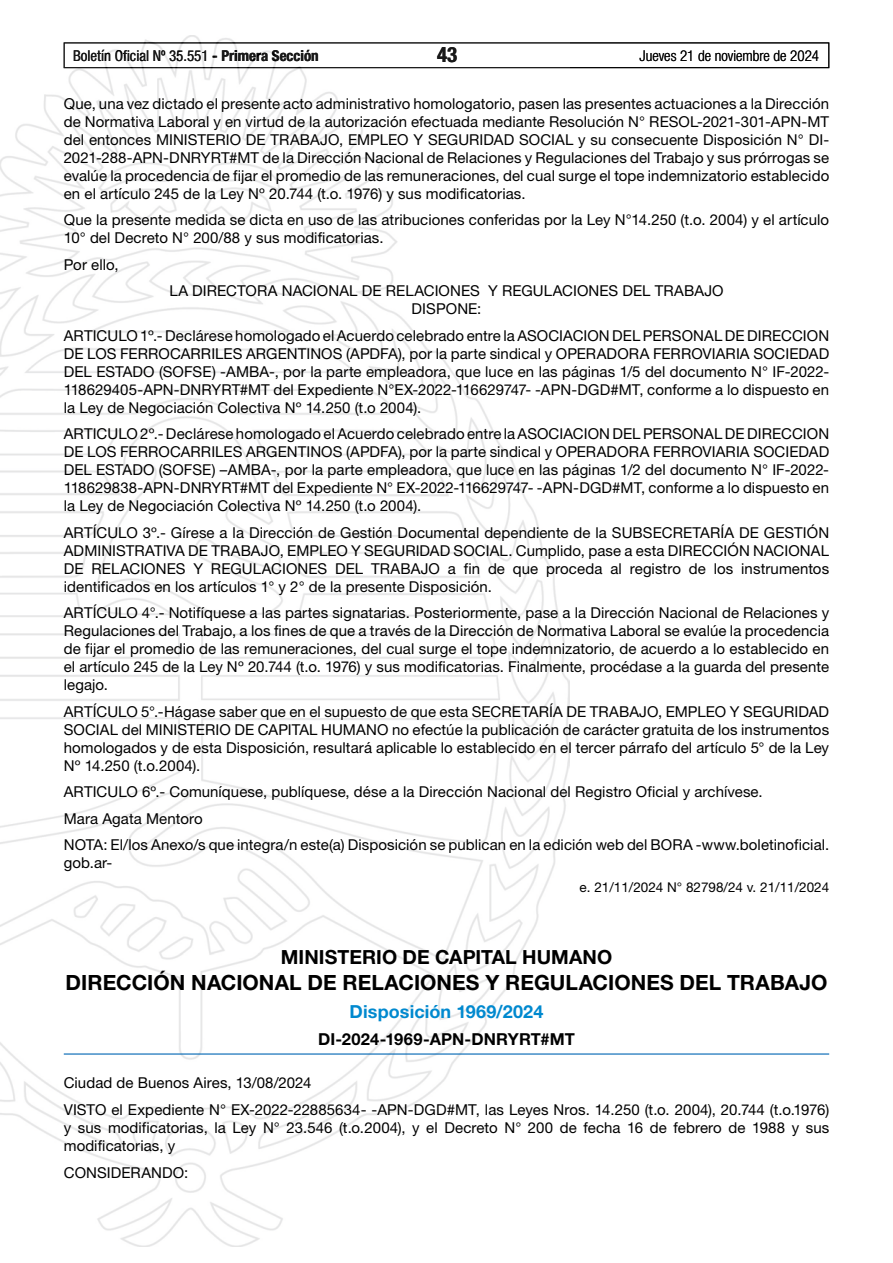
<style>
.page{position:relative;width:893px;height:1263px;background:#fff}
.page>*{position:absolute;margin:0;border:0;box-sizing:border-box;transform-origin:0 0}
.t1{font:700 21px "Helvetica Neue LT Std";color:#000}
.t2{font:700 condensed 21px "Helvetica Neue LT Std";color:#000}
.t3{font:700 19.5px "Helvetica Neue LT Std";letter-spacing:.005em;color:#000}
.t4{font:700 18px "Helvetica Neue LT Std";letter-spacing:.005em;color:#0089cf}
.t5{font:700 16.5px "Helvetica Neue LT Std";letter-spacing:.01em;color:#000}
.t6{font:15px/18px "Helvetica Neue LT Std";letter-spacing:.005em;color:#000;text-align:justify}
.t7{font:condensed 15px "Helvetica Neue LT Std";color:#000}
.t8{font:300 condensed 15px "Helvetica Neue LT Std";color:#000}
.t9{font:13.5px "Helvetica Neue LT Std";color:#000}
.s1{font-weight:700}
</style>
<div class="page">
<div style="left:64px;top:43px;width:765px;height:25px;border:1px solid #000"></div>
<img style="left:0;top:35px;width:569px;height:1211px">
<hr style="left:64px;top:1053px;width:765px;height:1px;background:#0066b3">
<p class="t7" style="left:73px;top:47px;width:247px">Boletín Oficial Nº 35.551 <span class="s1">- Primera Sección</span></p>
<h1 class="t2" style="left:437px;top:42px;width:22px">43</h1>
<p class="t8" style="left:640px;top:47px;width:181px">Jueves 21 de noviembre de 2024</p>
<p class="t6" style="left:64px;top:94px;width:767px">Que, una vez dictado el presente acto administrativo homologatorio, pasen las presentes actuaciones a la Dirección de Normativa Laboral y en virtud de la autorización efectuada mediante Resolución N° RESOL-2021-301-APN-MT del entonces MINISTERIO DE TRABAJO, EMPLEO Y SEGURIDAD SOCIAL y su consecuente Disposición N° DI-2021-288-APN-DNRYRT#MT de la Dirección Nacional de Relaciones y Regulaciones del Trabajo y sus prórrogas se evalúe la procedencia de fijar el promedio de las remuneraciones, del cual surge el tope indemnizatorio establecido en el artículo 245 de la Ley Nº 20.744 (t.o. 1976) y sus modificatorias.</p>
<p class="t6" style="left:64px;top:210px;width:767px">Que la presente medida se dicta en uso de las atribuciones conferidas por la Ley N°14.250 (t.o. 2004) y el artículo<br>10° del Decreto N° 200/88 y sus modificatorias.</p>
<p class="t6" style="left:64px;top:255px;width:56px">Por ello,</p>
<p class="t6" style="left:169px;top:281px;width:556px;text-align:center">LA DIRECTORA NACIONAL DE RELACIONES Y REGULACIONES DEL TRABAJO<br>DISPONE:</p>
<p class="t6" style="left:64px;top:326px;width:767px">ARTICULO 1º.- Declárese homologado el Acuerdo celebrado entre la ASOCIACION DEL PERSONAL DE DIRECCION DE LOS FERROCARRILES ARGENTINOS (APDFA), por la parte sindical y OPERADORA FERROVIARIA SOCIEDAD DEL ESTADO (SOFSE) -AMBA-, por la parte empleadora, que luce en las páginas 1/5 del documento N° IF-2022- 118629405-APN-DNRYRT#MT del Expediente N°EX-2022-116629747- -APN-DGD#MT, conforme a lo dispuesto en la Ley de Negociación Colectiva Nº 14.250 (t.o 2004).</p>
<p class="t6" style="left:64px;top:424px;width:767px">ARTICULO 2º.- Declárese homologado el Acuerdo celebrado entre la ASOCIACION DEL PERSONAL DE DIRECCION DE LOS FERROCARRILES ARGENTINOS (APDFA), por la parte sindical y OPERADORA FERROVIARIA SOCIEDAD DEL ESTADO (SOFSE) –AMBA-, por la parte empleadora, que luce en las páginas 1/2 del documento N° IF-2022- 118629838-APN-DNRYRT#MT del Expediente N° EX-2022-116629747- -APN-DGD#MT, conforme a lo dispuesto en la Ley de Negociación Colectiva Nº 14.250 (t.o 2004).</p>
<p class="t6" style="left:64px;top:523px;width:767px">ARTÍCULO 3º.- Gírese a la Dirección de Gestión Documental dependiente de la SUBSECRETARÍA DE GESTIÓN ADMINISTRATIVA DE TRABAJO, EMPLEO Y SEGURIDAD SOCIAL. Cumplido, pase a esta DIRECCIÓN NACIONAL DE RELACIONES Y REGULACIONES DEL TRABAJO a fin de que proceda al registro de los instrumentos identificados en los artículos 1° y 2° de la presente Disposición.</p>
<p class="t6" style="left:64px;top:604px;width:767px">ARTÍCULO 4°.- Notifíquese a las partes signatarias. Posteriormente, pase a la Dirección Nacional de Relaciones y Regulaciones del Trabajo, a los fines de que a través de la Dirección de Normativa Laboral se evalúe la procedencia de fijar el promedio de las remuneraciones, del cual surge el tope indemnizatorio, de acuerdo a lo establecido en el artículo 245 de la Ley Nº 20.744 (t.o. 1976) y sus modificatorias. Finalmente, procédase a la guarda del presente legajo.</p>
<p class="t6" style="left:64px;top:702px;width:767px">ARTÍCULO 5°.-Hágase saber que en el supuesto de que esta SECRETARÍA DE TRABAJO, EMPLEO Y SEGURIDAD SOCIAL del MINISTERIO DE CAPITAL HUMANO no efectúe la publicación de carácter gratuita de los instrumentos homologados y de esta Disposición, resultará aplicable lo establecido en el tercer párrafo del artículo 5° de la Ley Nº 14.250 (t.o.2004).</p>
<p class="t6" style="left:64px;top:778px;width:767px;line-height:26.5px;text-align:left">ARTICULO 6º.- Comuníquese, publíquese, dése a la Dirección Nacional del Registro Oficial y archívese.<br>Mara Agata Mentoro<br>NOTA: El/los Anexo/s que integra/n este(a) Disposición se publican en la edición web del BORA -www.boletinoficial.</p>
<p class="t6" style="left:64px;top:854px;width:50px">gob.ar-</p>
<p class="t9" style="left:580px;top:879px;width:251px">e. 21/11/2024 N° 82798/24 v. 21/11/2024</p>
<h2 class="t3" style="left:281px;top:945px;width:333px">MINISTERIO DE CAPITAL HUMANO</h2>
<h1 class="t1" style="left:66px;top:970px;width:763px">DIRECCIÓN NACIONAL DE RELACIONES Y REGULACIONES DEL TRABAJO</h1>
<p class="t4" style="left:350px;top:1001px;width:195px">Disposición 1969/2024</p>
<p class="t5" style="left:318px;top:1029px;width:258px">DI-2024-1969-APN-DNRYRT#MT</p>
<p class="t6" style="left:64px;top:1070px;width:767px;line-height:26.5px">Ciudad de Buenos Aires, 13/08/2024<br>VISTO el Expediente N° EX-2022-22885634- -APN-DGD#MT, las Leyes Nros. 14.250 (t.o. 2004), 20.744 (t.o.1976)</p>
<p class="t6" style="left:64px;top:1118px;width:767px">y sus modificatorias, la Ley N° 23.546 (t.o.2004), y el Decreto N° 200 de fecha 16 de febrero de 1988 y sus modificatorias, y</p>
<p class="t6" style="left:64px;top:1163px;width:126px">CONSIDERANDO:</p>
</div>
